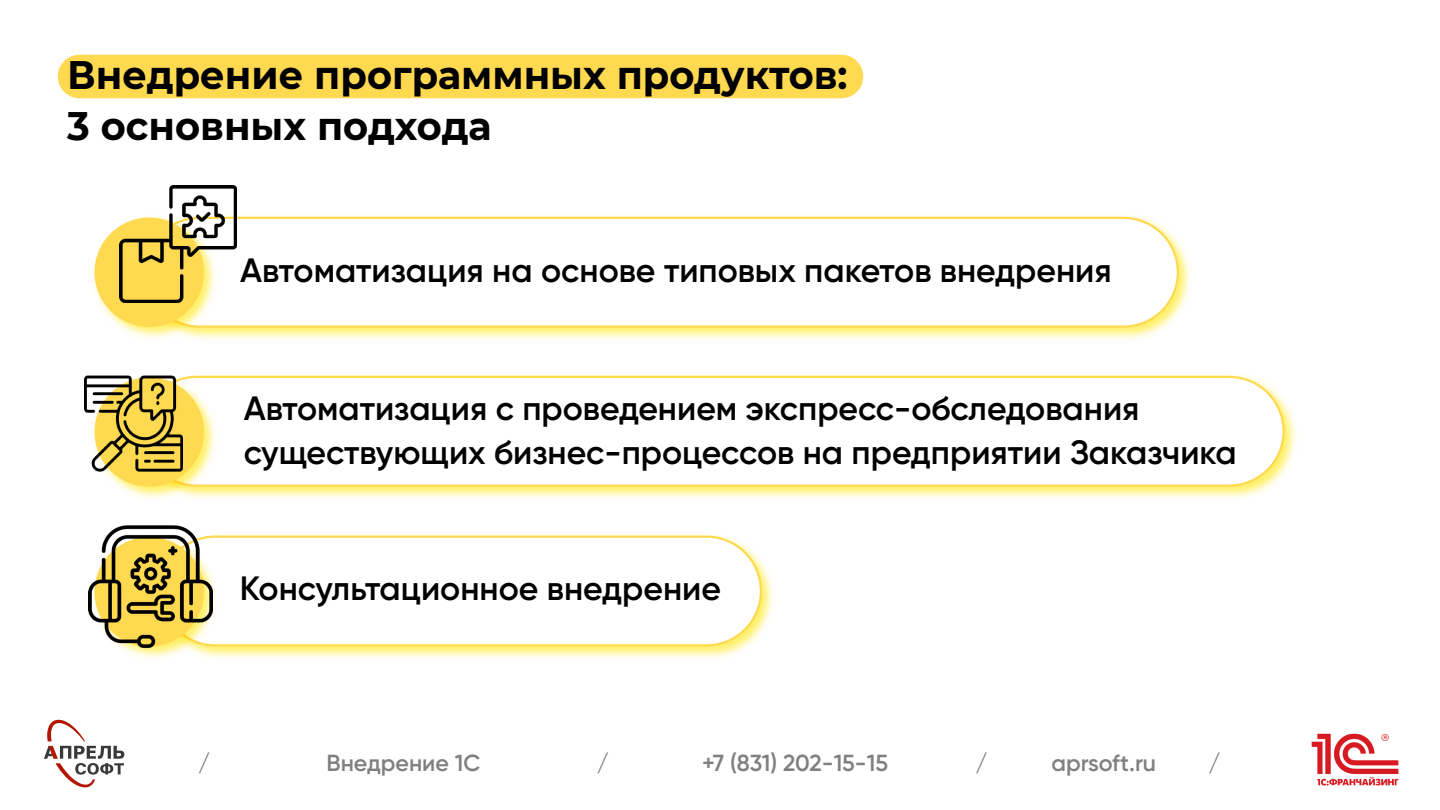
<style>
.page{position:relative;width:1440px;height:810px;background:#fff}
.page>*{position:absolute;margin:0;border:0;box-sizing:border-box;transform-origin:0 0}
.t1{font:700 39.75px/51px "Montserrat";color:#000;scale:.96 1}
.t2{font:600 33.67px/43.5px "Gilroy";color:#000}
.t3{font:600 23.25px "Gilroy";color:#808080}
</style>
<div class="page">
<img style="left:221px;top:535px;width:552px;height:123px">
<div style="left:161px;top:537px;width:600px;height:108px;background:#fff;border-radius:54px"></div>
<div style="left:160px;top:536px;width:602px;height:110px;border:2px solid #ffd94f;border-radius:54px"></div>
<img style="left:221px;top:375px;width:1075px;height:123px">
<div style="left:142px;top:377px;width:1142px;height:109px;background:#fff;border-radius:54px"></div>
<div style="left:141px;top:376px;width:1144px;height:111px;border:2px solid #ffd94f;border-radius:54px"></div>
<img style="left:221px;top:211px;width:969px;height:128px">
<div style="left:145px;top:218px;width:1033px;height:109px;background:#fff;border-radius:54px"></div>
<div style="left:144px;top:217px;width:1035px;height:111px;border:2px solid #ffd94f;border-radius:54px"></div>
<div style="left:58px;top:55px;width:805px;height:43px;background:#ffd94f;border-radius:22px"></div>
<svg style="left:44px;top:719px;width:80px;height:69px"></svg>
<img style="left:1311px;top:733px;width:88px;height:53px">
<img style="left:94px;top:226px;width:127px;height:113px">
<div style="left:94px;top:218px;width:110px;height:109px;background:#ffd94f;border-radius:55px"></div>
<img style="left:105px;top:375px;width:116px;height:123px">
<div style="left:94px;top:377px;width:110px;height:110px;background:#ffd94f;border-radius:55px"></div>
<img style="left:122px;top:535px;width:99px;height:123px">
<img style="left:119px;top:185px;width:117px;height:117px">
<img style="left:85px;top:375px;width:98px;height:97px">
<img style="left:88px;top:525px;width:124px;height:123px">
<p class="t1" style="left:67px;top:47px;width:814px">Внедрение программных продуктов:<br>3 основных подхода</p>
<p class="t2" style="left:240px;top:249px;width:873px">Автоматизация на основе типовых пакетов внедрения</p>
<p class="t2" style="left:244px;top:387px;width:995px">Автоматизация с проведением экспресс-обследования существующих бизнес-процессов на предприятии Заказчика</p>
<p class="t2" style="left:240px;top:566px;width:483px">Консультационное внедрение</p>
<p class="t3" style="left:198px;top:749px;width:14px">/</p>
<p class="t3" style="left:327px;top:749px;width:156px">Внедрение 1С</p>
<p class="t3" style="left:597px;top:749px;width:14px">/</p>
<p class="t3" style="left:702px;top:749px;width:188px">+7 (831) 202-15-15</p>
<p class="t3" style="left:975px;top:749px;width:14px">/</p>
<p class="t3" style="left:1052px;top:749px;width:106px">aprsoft.ru</p>
<p class="t3" style="left:1209px;top:749px;width:14px">/</p>
</div>
